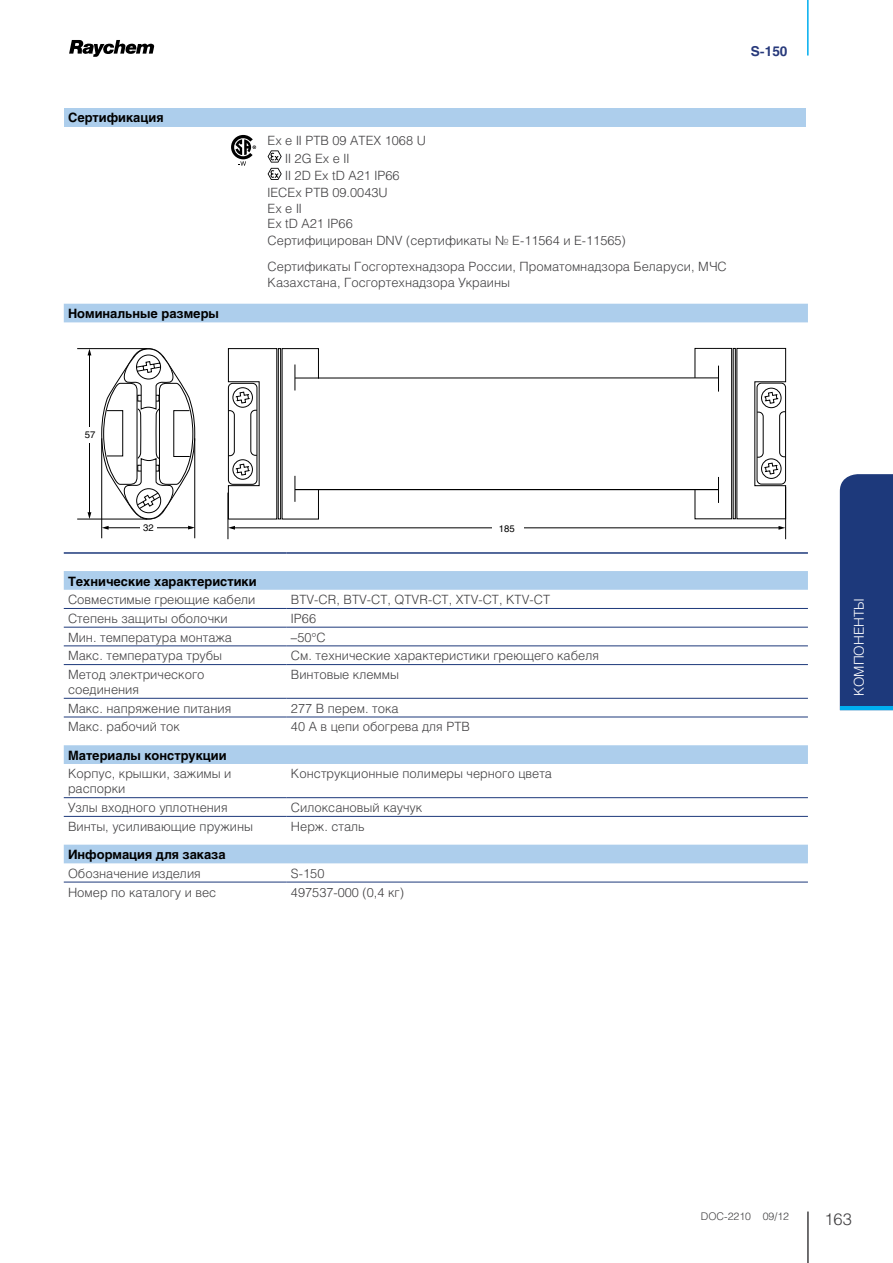
<style>
.page{position:relative;width:893px;height:1263px;background:#fff}
.page>*{position:absolute;margin:0;border:0;box-sizing:border-box;transform-origin:0 0}
.t1{font:300 16.5px "Helios";color:#414042}
.t2{font:300 13.5px "Helios";color:#fff}
.t3{font:700 13.5px "Helios";color:#27397b}
.t4{font:300 12.75px/15px "Helios";color:#414042}
.t5{font:700 12.75px "Helios";color:#000}
.t6{font:300 10.5px "Helios";color:#414042}
.t7{font:9.6px "Helvetica";color:#000}
</style>
<div class="page">
<div style="left:840px;top:474px;width:53px;height:232px;background:#1d397b"></div>
<hr style="left:840px;top:706px;width:53px;height:4px;background:#00aeef">
<hr style="left:807px;top:1211px;width:2px;height:52px;background:#414042">
<hr style="left:807px;top:0;width:2px;height:56px;background:#00aeef">
<div style="left:64px;top:108px;width:742px;height:18px;background:#adceec"></div>
<svg style="left:231px;top:135px;width:25px;height:31px"></svg>
<svg style="left:268px;top:150px;width:14px;height:30px"></svg>
<svg style="left:64px;top:304px;width:744px;height:559px"></svg>
<hr style="left:64px;top:608px;width:223px;height:1px;background:#1d397b">
<hr style="left:287px;top:608px;width:521px;height:1px;background:#1d397b">
<hr style="left:64px;top:627px;width:223px;height:1px;background:#1d397b">
<hr style="left:287px;top:627px;width:521px;height:1px;background:#1d397b">
<hr style="left:64px;top:645px;width:223px;height:1px;background:#1d397b">
<hr style="left:287px;top:645px;width:521px;height:1px;background:#1d397b">
<hr style="left:64px;top:664px;width:223px;height:1px;background:#1d397b">
<hr style="left:287px;top:664px;width:521px;height:1px;background:#1d397b">
<hr style="left:64px;top:698px;width:223px;height:1px;background:#1d397b">
<hr style="left:287px;top:698px;width:521px;height:1px;background:#1d397b">
<hr style="left:64px;top:717px;width:223px;height:1px;background:#1d397b">
<hr style="left:287px;top:717px;width:521px;height:1px;background:#1d397b">
<hr style="left:64px;top:797px;width:223px;height:1px;background:#1d397b">
<hr style="left:287px;top:797px;width:521px;height:1px;background:#1d397b">
<hr style="left:64px;top:816px;width:223px;height:1px;background:#1d397b">
<hr style="left:287px;top:816px;width:521px;height:1px;background:#1d397b">
<hr style="left:64px;top:882px;width:223px;height:1px;background:#1d397b">
<hr style="left:287px;top:882px;width:521px;height:1px;background:#1d397b">
<hr style="left:64px;top:552px;width:223px;height:2px;background:#1d397b">
<hr style="left:287px;top:552px;width:521px;height:2px;background:#1d397b">
<hr style="left:89px;top:354px;width:1px;height:160px;background:#000">
<div style="left:78px;top:427px;width:20px;height:15px;background:#fff"></div>
<hr style="left:101px;top:438px;width:1px;height:100px;background:#000">
<hr style="left:194px;top:438px;width:1px;height:100px;background:#000">
<svg style="left:101px;top:348px;width:95px;height:172px"></svg>
<hr style="left:228px;top:493px;width:1px;height:46px;background:#000">
<hr style="left:785px;top:487px;width:1px;height:52px;background:#000">
<svg style="left:227px;top:348px;width:467px;height:172px"></svg>
<svg style="left:295px;top:364px;width:1px;height:26px"></svg>
<svg style="left:295px;top:476px;width:1px;height:26px"></svg>
<hr style="left:295px;top:489px;width:423px;height:1px;background:#000">
<hr style="left:77px;top:519px;width:70px;height:1px;background:#000">
<hr style="left:77px;top:348px;width:70px;height:1px;background:#000">
<hr style="left:106px;top:527px;width:86px;height:1px;background:#000">
<div style="left:140px;top:522px;width:17px;height:12px;background:#fff"></div>
<hr style="left:232px;top:528px;width:548px;height:1px;background:#000">
<div style="left:492px;top:518px;width:31px;height:20px;background:#fff"></div>
<svg style="left:233px;top:388px;width:19px;height:19px"></svg>
<div style="left:233px;top:387px;width:20px;height:20px;border:1px solid #000;border-radius:50%"></div>
<svg style="left:235px;top:392px;width:15px;height:11px"></svg>
<div style="left:235px;top:390px;width:15px;height:15px;border:1px solid #fff;border-radius:50%"></div>
<svg style="left:694px;top:347px;width:92px;height:173px"></svg>
<div style="left:764px;top:461px;width:15px;height:15px;border:1px solid #fff;border-radius:50%"></div>
<svg style="left:88px;top:349px;width:3px;height:6px"></svg>
<svg style="left:88px;top:512px;width:3px;height:7px"></svg>
<svg style="left:102px;top:526px;width:7px;height:4px"></svg>
<svg style="left:188px;top:526px;width:7px;height:3px"></svg>
<svg style="left:228px;top:526px;width:7px;height:4px"></svg>
<svg style="left:778px;top:526px;width:7px;height:4px"></svg>
<div style="left:278px;top:348px;width:3px;height:171px;border:1px solid #000"></div>
<div style="left:733px;top:348px;width:3px;height:171px;border:1px solid #000"></div>
<svg style="left:69px;top:40px;width:85px;height:17px"></svg>
<p class="t5" style="left:68px;top:110px;width:97px">Сертификация</p>
<p class="t5" style="left:68px;top:306px;width:152px">Номинальные размеры</p>
<p class="t3" style="left:751px;top:43px;width:38px">S-150</p>
<p class="t4" style="left:268px;top:133px;width:160px">Ex e II PTB 09 ATEX 1068 U</p>
<p class="t4" style="left:285px;top:150px;width:66px">II 2G Ex e II</p>
<p class="t4" style="left:285px;top:168px;width:116px">II 2D Ex tD A21 IP66</p>
<p class="t4" style="left:268px;top:185px;width:122px">IECEx PTB 09.0043U</p>
<p class="t4" style="left:268px;top:200px;width:87px">Ex e II<br>Ex tD A21 IP66</p>
<p class="t4" style="left:268px;top:228px;width:459px;line-height:26px">Сертифицирован DNV (сертификаты № E-11564 и E-11565)<br>Сертификаты Госгортехнадзора России, Проматомнадзора Беларуси, МЧС</p>
<p class="t4" style="left:268px;top:274px;width:244px">Казахстана, Госгортехнадзора Украины</p>
<p class="t7" style="left:85px;top:429px;width:12px">57</p>
<p class="t7" style="left:143px;top:522px;width:12px">32</p>
<p class="t7" style="left:499px;top:523px;width:17px">185</p>
<p class="t5" style="left:68px;top:573px;width:190px">Технические характеристики</p>
<p class="t4" style="left:68px;top:592px;width:189px">Совместимые греющие кабели</p>
<p class="t4" style="left:291px;top:592px;width:261px">BTV-CR, BTV-CT, QTVR-CT, XTV-CT, KTV-CT</p>
<p class="t4" style="left:68px;top:611px;width:161px">Степень защиты оболочки</p>
<p class="t4" style="left:291px;top:611px;width:27px">IP66</p>
<p class="t4" style="left:68px;top:629px;width:165px">Мин. температура монтажа</p>
<p class="t4" style="left:291px;top:629px;width:36px">–50°C</p>
<p class="t4" style="left:68px;top:648px;width:156px">Макс. температура трубы</p>
<p class="t4" style="left:291px;top:648px;width:309px">См. технические характеристики греющего кабеля</p>
<p class="t4" style="left:68px;top:667px;width:138px">Метод электрического соединения</p>
<p class="t4" style="left:291px;top:667px;width:110px">Винтовые клеммы</p>
<p class="t4" style="left:68px;top:700px;width:165px">Макс. напряжение питания</p>
<p class="t4" style="left:291px;top:700px;width:109px">277 В перем. тока</p>
<p class="t4" style="left:68px;top:719px;width:113px">Макс. рабочий ток</p>
<p class="t4" style="left:291px;top:719px;width:164px">40 А в цепи обогрева для РТВ</p>
<p class="t5" style="left:68px;top:748px;width:160px">Материалы конструкции</p>
<p class="t4" style="left:68px;top:766px;width:165px">Корпус, крышки, зажимы и распорки</p>
<p class="t4" style="left:291px;top:766px;width:262px">Конструкционные полимеры черного цвета</p>
<p class="t4" style="left:68px;top:800px;width:161px">Узлы входного уплотнения</p>
<p class="t4" style="left:291px;top:800px;width:133px">Силоксановый каучук</p>
<p class="t4" style="left:68px;top:819px;width:187px">Винты, усиливающие пружины</p>
<p class="t4" style="left:291px;top:819px;width:75px">Нерж. сталь</p>
<p class="t5" style="left:68px;top:847px;width:159px">Информация для заказа</p>
<p class="t4" style="left:68px;top:865px;width:134px">Обозначение изделия</p>
<p class="t4" style="left:291px;top:865px;width:35px">S-150</p>
<p class="t4" style="left:68px;top:884px;width:150px">Номер по каталогу и вес</p>
<p class="t4" style="left:291px;top:884px;width:114px">497537-000 (0,4 кг)</p>
<p class="t2" style="left:851px;top:696px;width:99px;rotate:-90deg">Компоненты</p>
<p class="t6" style="left:701px;top:1210px;width:90px">DOC-2210 09/12</p>
<p class="t1" style="left:824px;top:1209px;width:29px">163</p>
</div>
